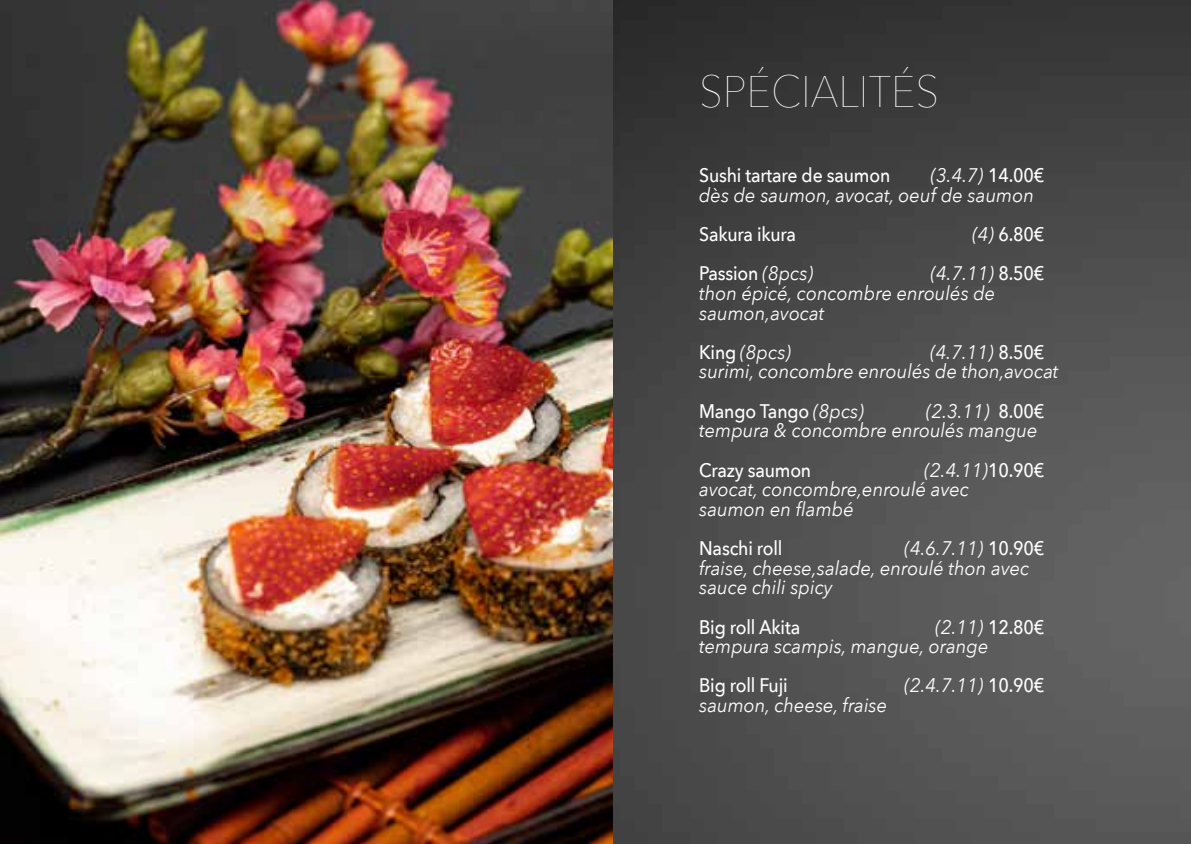
<style>
.page{position:relative;width:1191px;height:844px;background:#fff}
.page>*{position:absolute;margin:0;border:0;box-sizing:border-box;transform-origin:0 0}
.t1{font:200 44.1px "Avenir Next";color:#fff;scale:.94 1}
.t2{font:italic 19.6px/19.6px "Avenir Next";color:#fff;scale:.94 1}
.t3{font:500 19.6px "Avenir Next";letter-spacing:-.01em;color:#fff;scale:.9 1}
.s1{font-weight:500;font-style:normal}
.s2{font-weight:400;font-style:italic}
</style>
<div class="page">
<img style="left:613px;top:0;width:578px;height:843px">
<img style="left:0;top:0;width:613px;height:843px">
<h1 class="t1" style="left:699px;top:54px;width:257px">SPÉCIALITÉS</h1>
<p class="t3" style="left:699px;top:159px;width:214px">Sushi tartare de saumon</p>
<p class="t2" style="left:699px;top:165px;width:368px;text-indent:231px">(3.4.7) <span class="s1">14.00€ </span>dès de saumon, avocat, oeuf de saumon</p>
<p class="t3" style="left:699px;top:217px;width:109px">Sakura ikura</p>
<p class="t3" style="left:972px;top:217px;width:81px"><span class="s2">(4)</span> 6.80€</p>
<p class="t3" style="left:699px;top:257px;width:128px">Passion <span class="s2">(8pcs)</span></p>
<p class="t2" style="left:699px;top:263px;width:368px;text-indent:231px">(4.7.11) <span class="s1">8.50€ </span>thon épicé, concombre enroulés de saumon,avocat</p>
<p class="t2" style="left:699px;top:341px;width:99px"><span class="s1">King</span> (8pcs)</p>
<p class="t2" style="left:699px;top:341px;width:384px;text-indent:231px">(4.7.11) <span class="s1">8.50€ </span>surimi, concombre enroulés de thon,avocat</p>
<p class="t3" style="left:699px;top:394px;width:185px">Mango Tango <span class="s2">(8pcs)</span></p>
<p class="t2" style="left:699px;top:400px;width:368px;text-indent:227px">(2.3.11) <span class="s1">8.00€ </span>tempura &amp; concombre enroulés mangue</p>
<p class="t3" style="left:699px;top:453px;width:126px">Crazy saumon</p>
<p class="t2" style="left:699px;top:459px;width:368px;text-indent:225px">(2.4.11)<span class="s1">10.90€ </span>avocat, concombre,enroulé avec<br>saumon en flambé</p>
<p class="t3" style="left:699px;top:531px;width:94px">Naschi roll</p>
<p class="t2" style="left:699px;top:537px;width:368px;text-indent:205px">(4.6.7.11) <span class="s1">10.90€ </span>fraise, cheese,salade, enroulé thon avec sauce chili spicy</p>
<p class="t3" style="left:699px;top:609px;width:114px">Big roll Akita</p>
<p class="t2" style="left:699px;top:615px;width:368px;text-indent:236px">(2.11) <span class="s1">12.80€ </span>tempura scampis, mangue, orange</p>
<p class="t3" style="left:699px;top:668px;width:100px">Big roll Fuji</p>
<p class="t2" style="left:904px;top:674px;width:150px">(2.4.7.11) <span class="s1">10.90€</span></p>
<p class="t2" style="left:699px;top:694px;width:202px">saumon, cheese, fraise</p>
</div>
